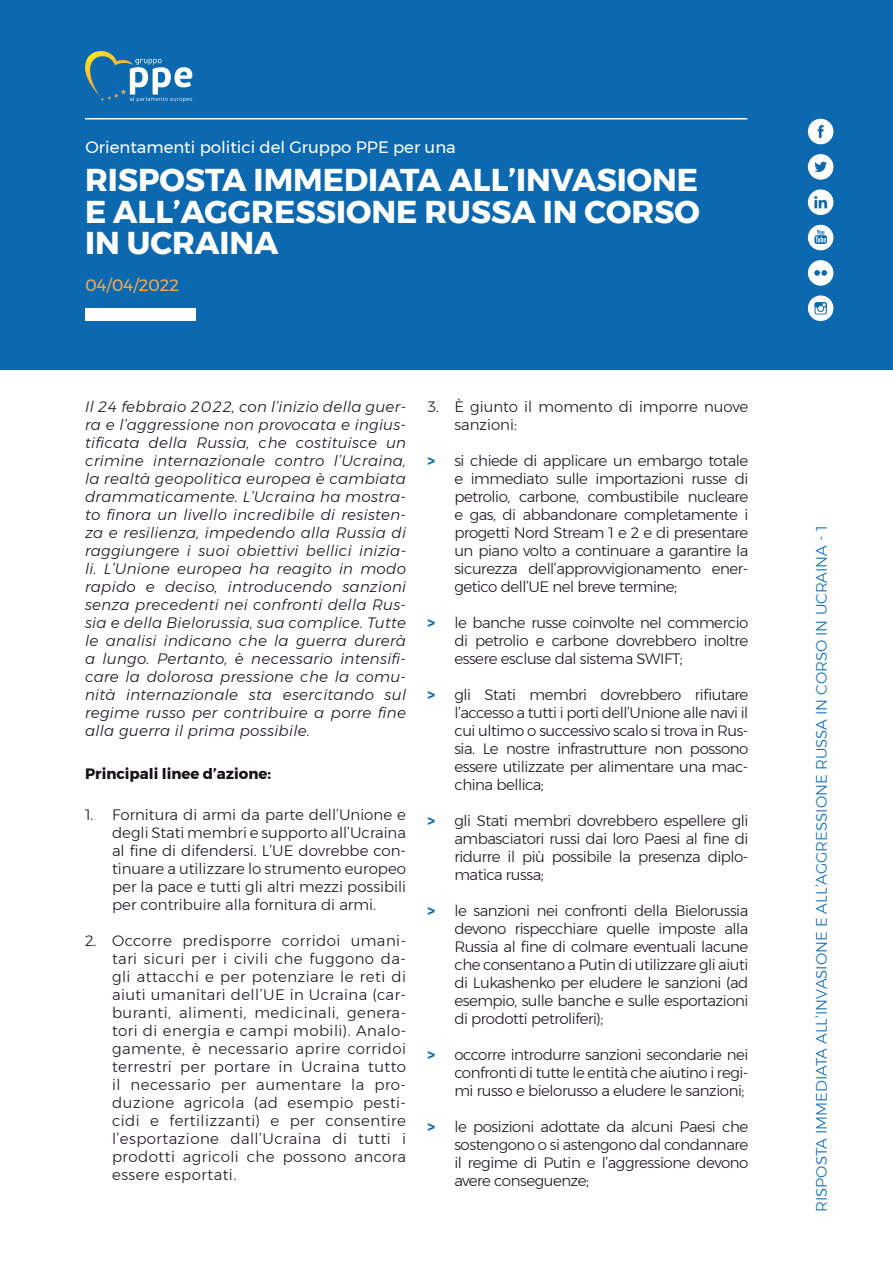
<style>
.page{position:relative;width:893px;height:1263px;background:#fff}
.page>*{position:absolute;margin:0;border:0;box-sizing:border-box;transform-origin:0 0}
.t1{font:700 31.5px/31.5px "Montserrat";color:#fff;text-align:justify}
.t2{font:16.5px "Montserrat";color:#fff}
.t3{font:16.5px "Montserrat";color:#faaa4e}
.t4{font:300 15px/18px "Montserrat";letter-spacing:-.03em;color:#171419;text-align:justify}
.t5{font:italic 300 15px/18px "Montserrat";letter-spacing:.02em;color:#171419;text-align:justify}
.t6{font:300 15px "Montserrat";color:#0c69b0}
.t7{font:300 15px/18px "Montserrat";color:#171419}
.t8{font:700 15px "Montserrat";color:#171419}
.s1{font-weight:700;color:#0c69b0}
</style>
<div class="page">
<div style="left:0;top:0;width:893px;height:370px;background:#0c69b0"></div>
<svg style="left:85px;top:51px;width:107px;height:51px"></svg>
<hr style="left:85px;top:118px;width:662px;height:1px;background:#fff">
<div style="left:85px;top:308px;width:111px;height:13px;background:#fff"></div>
<svg style="left:808px;top:119px;width:25px;height:25px"></svg>
<svg style="left:808px;top:154px;width:25px;height:26px"></svg>
<svg style="left:808px;top:189px;width:25px;height:26px"></svg>
<svg style="left:808px;top:260px;width:25px;height:26px"></svg>
<svg style="left:808px;top:295px;width:25px;height:26px"></svg>
<svg style="left:808px;top:225px;width:25px;height:25px"></svg>
<p class="t2" style="left:86px;top:134px;width:372px">Orientamenti politici del Gruppo PPE per una</p>
<h1 class="t1" style="left:85px;top:165px;width:616px">RISPOSTA IMMEDIATA ALL’INVASIONE E ALL’AGGRESSIONE RUSSA IN CORSO IN UCRAINA</h1>
<p class="t3" style="left:85px;top:272px;width:95px">04/04/2022</p>
<p class="t5" style="left:85px;top:397px;width:323px">Il 24 febbraio 2022, con l’inizio della guer&shy;ra e l’aggressione non provocata e ingius&shy;tificata della Russia, che costituisce un crimine internazionale contro l’Ucraina, la realtà geopolitica europea è cambiata drammaticamente. L’Ucraina ha mostra&shy;to finora un livello incredibile di resisten&shy;za e resilienza, impedendo alla Russia di raggiungere i suoi obiettivi bellici inizia&shy;li. L’Unione europea ha reagito in modo rapido e deciso, introducendo sanzioni senza precedenti nei confronti della Rus&shy;sia e della Bielorussia, sua complice. Tutte le analisi indicano che la guerra durerà a lungo. Pertanto, è necessario intensifi&shy;care la dolorosa pressione che la comu&shy;nità internazionale sta esercitando sul regime russo per contribuire a porre fine alla guerra il prima possibile.</p>
<p class="t8" style="left:85px;top:762px;width:188px">Principali linee d’azione:</p>
<p class="t4" style="left:112px;top:805px;width:296px;text-indent:-27px">1. Fornitura di armi da parte dell’Unione e degli Stati membri e supporto all’Ucraina al fine di difendersi. L’UE dovrebbe con&shy;tinuare a utilizzare lo strumento europeo per la pace e tutti gli altri mezzi possibili per contribuire alla fornitura di armi.</p>
<p class="t4" style="left:112px;top:931px;width:296px;text-indent:-27px">2. Occorre predisporre corridoi umani&shy;tari sicuri per i civili che fuggono da&shy;gli attacchi e per potenziare le reti di aiuti umanitari dell’UE in Ucraina (car&shy;buranti, alimenti, medicinali, genera&shy;tori di energia e campi mobili). Analo&shy;gamente, è necessario aprire corridoi terrestri per portare in Ucraina tutto il necessario per aumentare la pro&shy;duzione agricola (ad esempio pesti&shy;cidi e fertilizzanti) e per consentire l’esportazione dall’Ucraina di tutti i prodotti agricoli che possono ancora essere esportati.</p>
<p class="t7" style="left:454px;top:397px;width:296px;text-indent:-27px">3. È giunto il momento di imporre nuove sanzioni:</p>
<p class="t4" style="left:454px;top:451px;width:296px;text-indent:-27px"><span class="s1">&gt;</span> si chiede di applicare un embargo totale e immediato sulle importazioni russe di petrolio, carbone, combustibile nucleare e gas, di abbandonare completamente i progetti Nord Stream 1 e 2 e di presentare un piano volto a continuare a garantire la sicurezza dell’approvvigionamento ener&shy;getico dell’UE nel breve termine;</p>
<p class="t4" style="left:454px;top:613px;width:296px;text-indent:-27px"><span class="s1">&gt;</span> le banche russe coinvolte nel commercio di petrolio e carbone dovrebbero inoltre essere escluse dal sistema SWIFT;</p>
<p class="t4" style="left:454px;top:685px;width:296px;text-indent:-27px"><span class="s1">&gt;</span> gli Stati membri dovrebbero rifiutare l’accesso a tutti i porti dell’Unione alle navi il cui ultimo o successivo scalo si trova in Rus&shy;sia. Le nostre infrastrutture non possono essere utilizzate per alimentare una mac&shy;china bellica;</p>
<p class="t4" style="left:454px;top:811px;width:296px;text-indent:-27px"><span class="s1">&gt;</span> gli Stati membri dovrebbero espellere gli ambasciatori russi dai loro Paesi al fine di ridurre il più possibile la presenza diplo&shy;matica russa;</p>
<p class="t4" style="left:454px;top:901px;width:296px;text-indent:-27px"><span class="s1">&gt;</span> le sanzioni nei confronti della Bielorussia devono rispecchiare quelle imposte alla Russia al fine di colmare eventuali lacune che consentano a Putin di utilizzare gli aiuti di Lukashenko per eludere le sanzioni (ad esempio, sulle banche e sulle esportazioni di prodotti petroliferi);</p>
<p class="t4" style="left:454px;top:1045px;width:296px;text-indent:-27px"><span class="s1">&gt;</span> occorre introdurre sanzioni secondarie nei confronti di tutte le entità che aiutino i regi&shy;mi russo e bielorusso a eludere le sanzioni;</p>
<p class="t4" style="left:454px;top:1117px;width:296px;text-indent:-27px"><span class="s1">&gt;</span> le posizioni adottate da alcuni Paesi che sostengono o si astengono dal condannare il regime di Putin e l’aggressione devono avere conseguenze;</p>
<p class="t6" style="left:810px;top:1212px;width:688px;rotate:-90deg">RISPOSTA IMMEDIATA ALL’INVASIONE E ALL’AGGRESSIONE RUSSA IN CORSO IN UCRAINA - 1</p>
</div>
